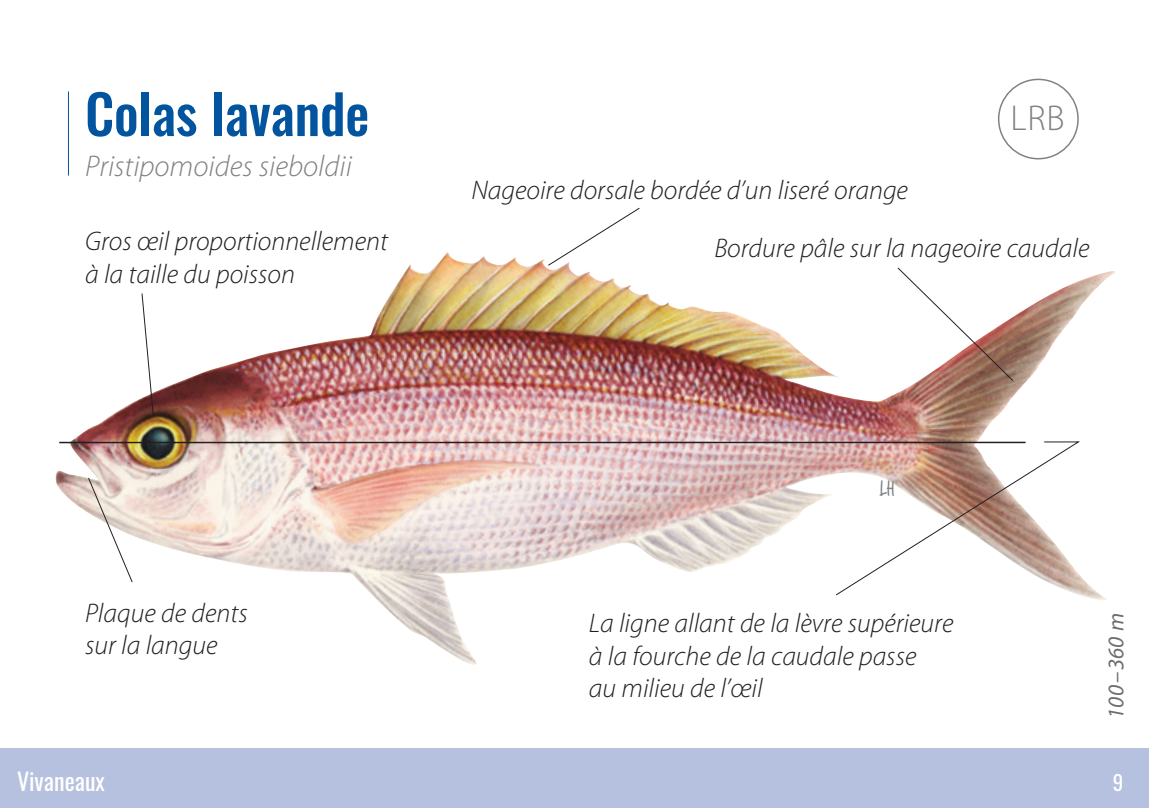
<style>
.page{position:relative;width:1149px;height:808px;background:#fff}
.page>*{position:absolute;margin:0;border:0;box-sizing:border-box;transform-origin:0 0}
.t1{font:500 54px "Oswald";letter-spacing:-.005em;color:#01549d}
.t2{font:300 36px "Myriad Pro";color:#808285}
.t3{font:italic 300 30px "Myriad Pro";color:#808285}
.t4{font:italic 300 27px/32.4px "Myriad Pro";color:#231f20}
.t5{font:24px "Oswald";color:#fff}
.t6{font:italic 22.5px "Myriad Pro";letter-spacing:.01em;color:#6c6d70}
.t7{font:21px "Oswald";color:#fff}
.t8{font:15px "Sweety Strawberry";color:#808285}
</style>
<div class="page">
<div style="left:0;top:748px;width:1148px;height:60px;background:#b6c1df"></div>
<img style="left:56px;top:252px;width:1050px;height:413px">
<svg style="left:897px;top:267px;width:116px;height:114px"></svg>
<svg style="left:547px;top:208px;width:92px;height:58px"></svg>
<svg style="left:141px;top:293px;width:13px;height:122px"></svg>
<hr style="left:59px;top:442px;width:966px;height:1px;background:#231f20">
<svg style="left:88px;top:477px;width:45px;height:106px"></svg>
<svg style="left:835px;top:441px;width:244px;height:154px"></svg>
<div style="left:997px;top:79px;width:81px;height:80px;border:2px solid #808285;border-radius:50%"></div>
<hr style="left:68px;top:91px;width:1px;height:85px;background:#01549d">
<p class="t1" style="left:85px;top:86px;width:286px">Colas lavande</p>
<p class="t3" style="left:85px;top:148px;width:268px">Pristipomoides sieboldii</p>
<p class="t4" style="left:85px;top:225px;width:304px">Gros œil proportionnellement à la taille du poisson</p>
<p class="t4" style="left:85px;top:596px;width:164px">Plaque de dents sur la langue</p>
<p class="t4" style="left:471px;top:173px;width:438px">Nageoire dorsale bordée d’un liseré orange</p>
<p class="t2" style="left:1010px;top:97px;width:55px">LRB</p>
<p class="t4" style="left:714px;top:232px;width:376px">Bordure pâle sur la nageoire caudale</p>
<p class="t8" style="left:879px;top:476px;width:15px">LH</p>
<p class="t4" style="left:588px;top:607px;width:366px">La ligne allant de la lèvre supérieure à la fourche de la caudale passe<br>au milieu de l’œil</p>
<p class="t6" style="left:1101px;top:719px;width:107px;rotate:-90deg">100–360 m</p>
<p class="t5" style="left:17px;top:760px;width:89px">Vivaneaux</p>
<p class="t7" style="left:1112px;top:764px;width:12px">9</p>
</div>
